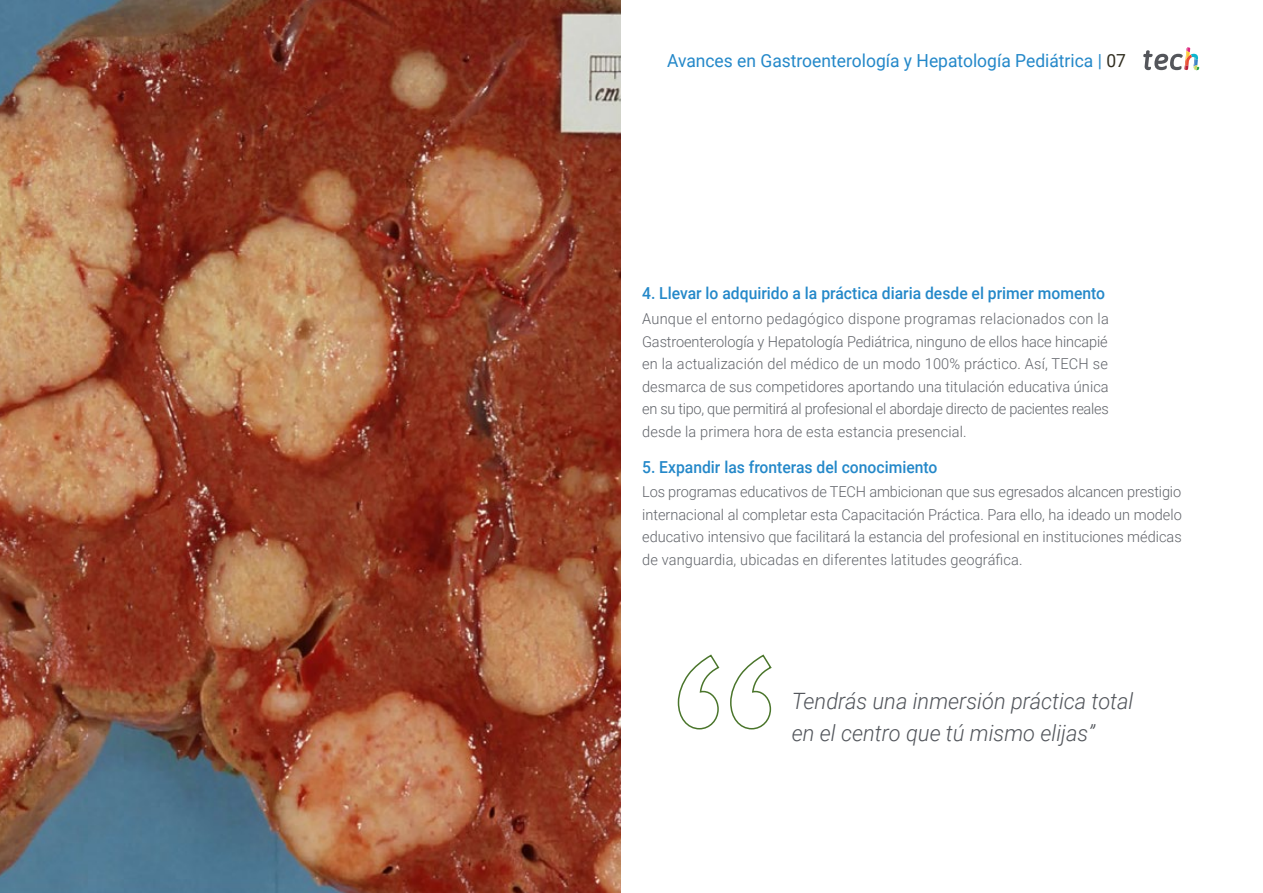
<style>
.page{position:relative;width:1263px;height:893px;background:#fff}
.page>*{position:absolute;margin:0;border:0;box-sizing:border-box;transform-origin:0 0}
.t1{font:italic 300 22.5px/31.5px "Roboto";color:#52555b}
.t2{font:18px "Roboto";color:#2488c9}
.t3{font:500 16.5px "Roboto";color:#2488c9;scale:.95 1}
.t4{font:300 15px/22.5px "Roboto";letter-spacing:.01em;color:#61646a;text-align:justify}
.s1{color:#312e20}
</style>
<div class="page">
<svg style="left:1143px;top:47px;width:56px;height:24px"></svg>
<img style="left:0;top:0;width:621px;height:893px">
<svg style="left:677px;top:654px;width:95px;height:76px"></svg>
<p class="t2" style="left:667px;top:48px;width:460px">Avances en Gastroenterología y Hepatología Pediátrica | <span class="s1">07</span></p>
<p class="t3" style="left:642px;top:282px;width:489px">4. Llevar lo adquirido a la práctica diaria desde el primer momento</p>
<p class="t4" style="left:642px;top:307px;width:468px">Aunque el entorno pedagógico dispone programas relacionados con la Gastroenterología y Hepatología Pediátrica, ninguno de ellos hace hincapié en la actualización del médico de un modo 100% práctico. Así, TECH se desmarca de sus competidores aportando una titulación educativa única en su tipo, que permitirá al profesional el abordaje directo de pacientes reales desde la primera hora de esta estancia presencial.</p>
<p class="t3" style="left:642px;top:455px;width:312px">5. Expandir las fronteras del conocimiento</p>
<p class="t4" style="left:642px;top:480px;width:541px">Los programas educativos de TECH ambicionan que sus egresados alcancen prestigio internacional al completar esta Capacitación Práctica. Para ello, ha ideado un modelo educativo intensivo que facilitará la estancia del profesional en instituciones médicas de vanguardia, ubicadas en diferentes latitudes geográfica.</p>
<h1 class="t1" style="left:792px;top:684px;width:343px">Tendrás una inmersión práctica total en el centro que tú mismo elijas”</h1>
</div>
